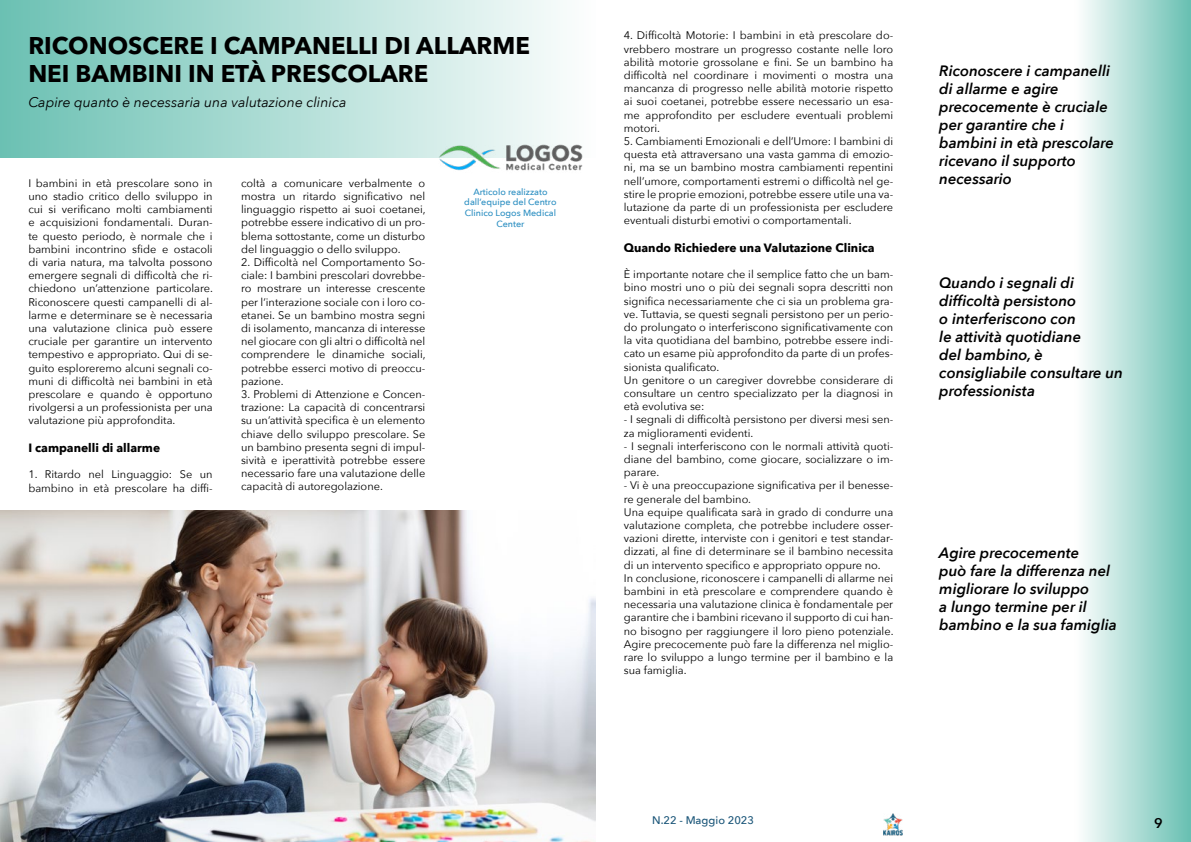
<style>
.page{position:relative;width:1191px;height:842px;background:#fff}
.page>*{position:absolute;margin:0;border:0;box-sizing:border-box;transform-origin:0 0}
.t1{font:700 24px/28.8px "Avenir Next LT Pro";color:#000}
.t2{font:italic 600 15px/18px "Avenir Next";color:#000}
.t3{font:italic 14px "Avenir Next";color:#000}
.t4{font:600 14px "Avenir Next";color:#000}
.t5{font:700 12px "Avenir Next";color:#000}
.t6{font:11px/13.2px "Avenir Next";color:#000;text-align:justify}
.t7{font:500 11px "Avenir Next";color:#1b5679}
.t8{font:500 9px/10.8px "Avenir Next";color:#2c8fc2;text-align:center}
</style>
<div class="page">
<div style="left:1074px;top:0;width:117px;height:842px;background:linear-gradient(to right,#fff,#68bfb2)"></div>
<img style="left:884px;top:813px;width:18px;height:23px">
<div style="left:0;top:0;width:595px;height:157px;background:linear-gradient(to right,#6bc1b3,#fdfefe)"></div>
<img style="left:0;top:511px;width:595px;height:330px">
<img style="left:427px;top:133px;width:167px;height:38px">
<h1 class="t1" style="left:28px;top:31px;width:503px">RICONOSCERE I CAMPANELLI DI ALLARME<br>NEI BAMBINI IN ETÀ PRESCOLARE</h1>
<p class="t3" style="left:28px;top:91px;width:320px">Capire quanto è necessaria una valutazione clinica</p>
<p class="t6" style="left:28px;top:176px;width:186px">I bambini in età prescolare sono in uno stadio critico dello sviluppo in cui si verificano molti cambiamenti e acquisizioni fondamentali. Duran&shy;te questo periodo, è normale che i bambini incontrino sfide e ostacoli di varia natura, ma talvolta possono emergere segnali di difficoltà che ri&shy;chiedono un’attenzione particolare.<br>Riconoscere questi campanelli di al&shy;larme e determinare se è necessaria una valutazione clinica può essere cruciale per garantire un intervento tempestivo e appropriato. Qui di se&shy;guito esploreremo alcuni segnali co&shy;muni di difficoltà nei bambini in età prescolare e quando è opportuno rivolgersi a un professionista per una valutazione più approfondita.</p>
<p class="t5" style="left:28px;top:437px;width:133px">I campanelli di allarme</p>
<p class="t6" style="left:28px;top:467px;width:186px">1. Ritardo nel Linguaggio: Se un bambino in età prescolare ha diffi-</p>
<p class="t6" style="left:241px;top:176px;width:186px">coltà a comunicare verbalmente o mostra un ritardo significativo nel linguaggio rispetto ai suoi coetanei, potrebbe essere indicativo di un pro&shy;blema sottostante, come un disturbo del linguaggio o dello sviluppo.</p>
<p class="t6" style="left:241px;top:255px;width:186px">2. Difficoltà nel Comportamento So&shy;ciale: I bambini prescolari dovrebbe&shy;ro mostrare un interesse crescente per l’interazione sociale con i loro co&shy;etanei. Se un bambino mostra segni di isolamento, mancanza di interesse nel giocare con gli altri o difficoltà nel comprendere le dinamiche sociali, potrebbe esserci motivo di preoccu&shy;pazione.</p>
<p class="t6" style="left:241px;top:387px;width:186px">3. Problemi di Attenzione e Concen&shy;trazione: La capacità di concentrarsi su un’attività specifica è un elemento chiave dello sviluppo prescolare. Se un bambino presenta segni di impul&shy;sività e iperattività potrebbe essere necessario fare una valutazione delle capacità di autoregolazione.</p>
<p class="t8" style="left:464px;top:186px;width:94px">Articolo realizzato dall’equipe del Centro<br>Clinico Logos Medical<br>Center</p>
<p class="t6" style="left:624px;top:28px;width:271px">4. Difficoltà Motorie: I bambini in età prescolare do&shy;vrebbero mostrare un progresso costante nelle loro abilità motorie grossolane e fini. Se un bambino ha difficoltà nel coordinare i movimenti o mostra una mancanza di progresso nelle abilità motorie rispetto ai suoi coetanei, potrebbe essere necessario un esa&shy;me approfondito per escludere eventuali problemi motori.</p>
<p class="t6" style="left:624px;top:134px;width:271px">5. Cambiamenti Emozionali e dell’Umore: I bambini di questa età attraversano una vasta gamma di emozio&shy;ni, ma se un bambino mostra cambiamenti repentini nell’umore, comportamenti estremi o difficoltà nel ge&shy;stire le proprie emozioni, potrebbe essere utile una va&shy;lutazione da parte di un professionista per escludere eventuali disturbi emotivi o comportamentali.</p>
<p class="t5" style="left:624px;top:237px;width:252px">Quando Richiedere una Valutazione Clinica</p>
<p class="t6" style="left:624px;top:267px;width:271px;text-align:left">È importante notare che il semplice fatto che un bam&shy;bino mostri uno o più dei segnali sopra descritti non significa necessariamente che ci sia un problema gra&shy;ve. Tuttavia, se questi segnali persistono per un perio&shy;do prolungato o interferiscono significativamente con la vita quotidiana del bambino, potrebbe essere indi&shy;cato un esame più approfondito da parte di un profes&shy;sionista qualificato.<br>Un genitore o un caregiver dovrebbe considerare di consultare un centro specializzato per la diagnosi in età evolutiva se:</p>
<p class="t6" style="left:624px;top:412px;width:271px">- I segnali di difficoltà persistono per diversi mesi sen&shy;za miglioramenti evidenti.</p>
<p class="t6" style="left:624px;top:439px;width:271px">- I segnali interferiscono con le normali attività quoti&shy;diane del bambino, come giocare, socializzare o im&shy;parare.</p>
<p class="t6" style="left:624px;top:478px;width:271px;text-align:left">- Vi è una preoccupazione significativa per il benesse&shy;re generale del bambino.<br>Una equipe qualificata sarà in grado di condurre una valutazione completa, che potrebbe includere osser&shy;vazioni dirette, interviste con i genitori e test standar&shy;dizzati, al fine di determinare se il bambino necessita di un intervento specifico e appropriato oppure no.<br>In conclusione, riconoscere i campanelli di allarme nei bambini in età prescolare e comprendere quando è necessaria una valutazione clinica è fondamentale per garantire che i bambini ricevano il supporto di cui han&shy;no bisogno per raggiungere il loro pieno potenziale.<br>Agire precocemente può fare la differenza nel miglio&shy;rare lo sviluppo a lungo termine per il bambino e la sua famiglia.</p>
<h2 class="t2" style="left:939px;top:61px;width:176px">Riconoscere i campanelli di allarme e agire precocemente è cruciale per garantire che i bambini in età prescolare ricevano il supporto necessario</h2>
<h2 class="t2" style="left:939px;top:273px;width:185px">Quando i segnali di difficoltà persistono<br>o interferiscono con<br>le attività quotidiane<br>del bambino, è consigliabile consultare un professionista</h2>
<h2 class="t2" style="left:939px;top:544px;width:179px">Agire precocemente<br>può fare la differenza nel migliorare lo sviluppo<br>a lungo termine per il bambino e la sua famiglia</h2>
<p class="t7" style="left:652px;top:811px;width:103px">N.22 - Maggio 2023</p>
<p class="t4" style="left:1154px;top:811px;width:10px">9</p>
</div>
